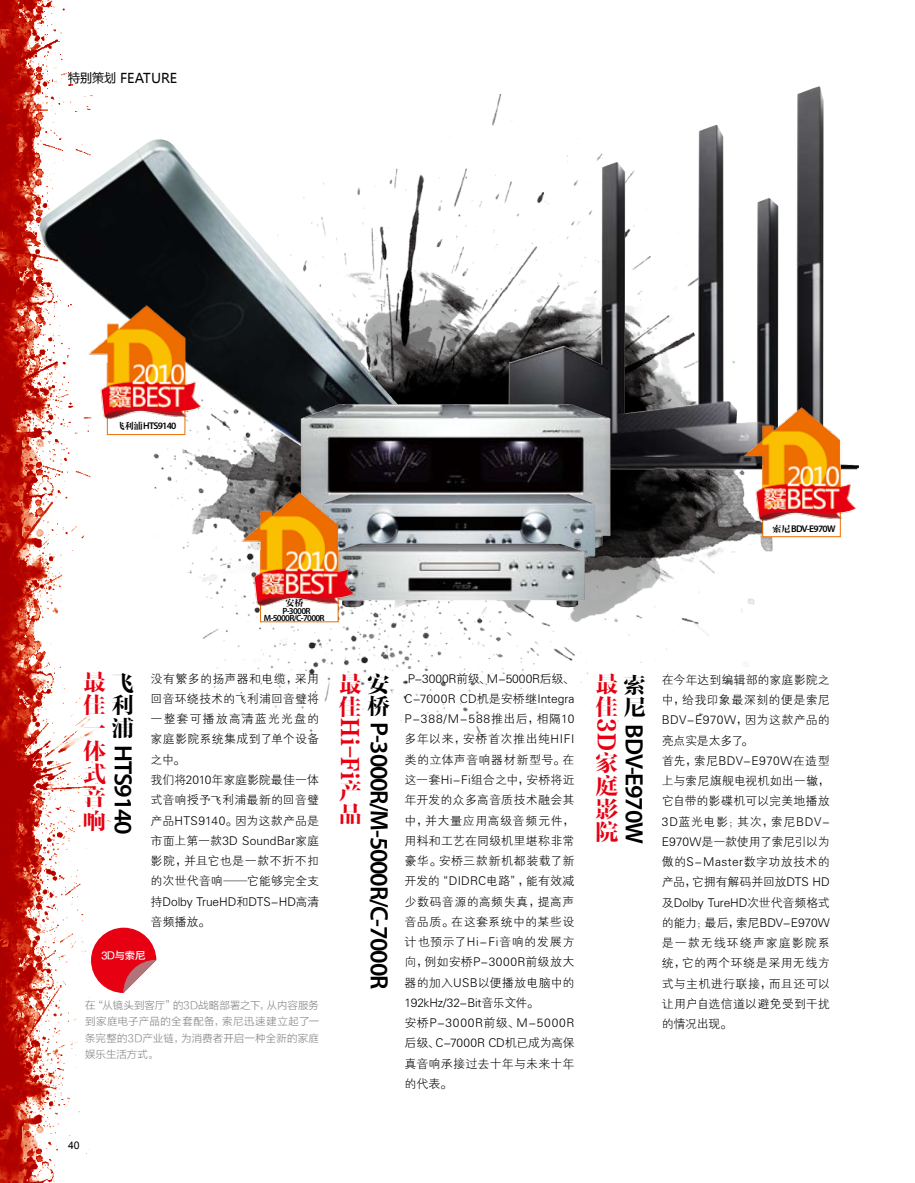
<style>
.page{position:relative;width:915px;height:1183px;background:#fff}
.page>*{position:absolute;margin:0;border:0;box-sizing:border-box;transform-origin:0 0}
.t1{font:600 25.05px "Myriad Pro";letter-spacing:-.05em;color:#000}
.t2{font:22.95px/23px "FZFYSJW GB1 0";color:#e60012}
.t3{font:13.5px "Microsoft Ya Hei";color:#000}
.t4{font:12px/20.2px "FZXH1 JW GB1 0";letter-spacing:.015em;color:#000}
.t5{font:10.5px/16.5px "FZLTXHK";letter-spacing:.015em;color:#898989;text-align:justify}
.t6{font:10.5px "Arial";color:#000}
.t7{font:10.2px "FZYDZHJW GB1 0";color:#fff}
.t8{font:600 9.75px "Myriad Pro";letter-spacing:-.075em;color:#000}
.t9{font:600 9px "Myriad Pro";letter-spacing:-.075em;color:#000}
.t10{font:9px "FZFYSJW GB1 0";color:#000}
.s1{font-size:12px}
.s2{font-family:"FZFYSJW GB1 0";font-weight:400;font-size:9px}
.s3{font-size:22.65px;color:#000}
</style>
<div class="page">
<img style="left:0;top:0;width:110px;height:1182px">
<img style="left:146px;top:139px;width:695px;height:599px">
<svg style="left:91px;top:927px;width:65px;height:65px"></svg>
<img style="left:454px;top:87px;width:387px;height:382px">
<img style="left:300px;top:404px;width:310px;height:145px">
<img style="left:363px;top:496px;width:232px;height:68px">
<img style="left:338px;top:545px;width:247px;height:62px">
<div style="left:107px;top:363px;width:78px;height:71px;background:#fff"></div>
<img style="left:81px;top:297px;width:129px;height:121px">
<div style="left:260px;top:550px;width:78px;height:71px;background:#fff"></div>
<img style="left:234px;top:484px;width:129px;height:121px">
<div style="left:762px;top:465px;width:78px;height:71px;background:#fff"></div>
<img style="left:736px;top:399px;width:123px;height:121px">
<p class="t3" style="left:68px;top:69px;width:111px"><span class="s1">特别策划</span> FEATURE</p>
<p class="t8" style="left:116px;top:420px;width:62px"><span class="s2">飞利浦</span>HTS9140</p>
<p class="t8" style="left:772px;top:522px;width:65px"><span class="s2">索尼</span> BDV-E970W</p>
<p class="t10" style="left:285px;top:598px;width:19px">安桥</p>
<p class="t9" style="left:282px;top:605px;width:30px">P-3000R</p>
<p class="t9" style="left:264px;top:612px;width:62px">M-5000R/C-7000R</p>
<h2 class="t2" style="left:83px;top:672px;width:52px">最<span class="s3">飞</span>佳<span class="s3">利</span>一<span class="s3">浦</span>体式<br>音<br>响</h2>
<h1 class="t1" style="left:139px;top:745px;width:91px;rotate:90deg">HTS9140</h1>
<p class="t4" style="left:151px;top:668px;width:170px">没有繁多的扬声器和电缆，采用回音环绕技术的飞利浦回音璧将一整套可播放高清蓝光光盘的家庭影院系统集成到了单个设备之中。<br>我们将2010年家庭影院最佳一体式音响授予飞利浦最新的回音璧产品HTS9140。因为这款产品是市面上第一款3D SoundBar家庭影院，并且它也是一款不折不扣的次世代音响—它能够完全支持Dolby TrueHD和DTS-HD高清音频播放。</p>
<p class="t7" style="left:101px;top:949px;width:46px">3D与索尼</p>
<p class="t5" style="left:85px;top:996px;width:235px">在“从镜头到客厅”的3D战略部署之下，从内容服务到家庭电子产品的全套配备，索尼迅速建立起了一条完整的3D产业链，为消费者开启一种全新的家庭娱乐生活方式。</p>
<h2 class="t2" style="left:338px;top:673px;width:52px">最<span class="s3">安</span>佳<span class="s3">桥</span></h2>
<h2 class="t2" style="left:360px;top:718px;width:63px;rotate:90deg">Hi-Fi</h2>
<h2 class="t2" style="left:338px;top:780px;width:24px">产品</h2>
<h1 class="t1" style="left:395px;top:722px;width:268px;rotate:90deg">P-3000R/M-5000R/C-7000R</h1>
<p class="t4" style="left:404px;top:668px;width:171px">.P-3000R前级、M-5000R后级、<br>C-7000R CD机是安桥继Integra<br>P-388/M-588推出后，相隔10多年以来，安桥首次推出纯HIFI类的立体声音响器材新型号。在这一套Hi-Fi组合之中，安桥将近年开发的众多高音质技术融会其中，并大量应用高级音频元件，用料和工艺在同级机里堪称非常豪华。安桥三款新机都装载了新开发的“DIDRC电路”，能有效减少数码音源的高频失真，提高声音品质。在这套系统中的某些设计也预示了Hi-Fi音响的发展方向，例如安桥P-3000R前级放大器的加入USB以便播放电脑中的<br>192kHz/32-Bit音乐文件。<br>安桥P-3000R前级、M-5000R后级、C-7000R CD机已成为高保真音响承接过去十年与未来十年的代表。</p>
<p class="t6" style="left:68px;top:1138px;width:13px">40</p>
<h2 class="t2" style="left:595px;top:673px;width:51px">最<span class="s3">索</span>佳<span class="s3">尼</span></h2>
<h2 class="t2" style="left:616px;top:718px;width:35px;rotate:90deg">3D</h2>
<h2 class="t2" style="left:595px;top:752px;width:24px;text-align:justify">家庭影院</h2>
<h1 class="t1" style="left:650px;top:724px;width:121px;rotate:90deg">BDV-E970W</h1>
<p class="t4" style="left:661px;top:669px;width:169px">在今年达到编辑部的家庭影院之中，给我印象最深刻的便是索尼<br>BDV-E970W，因为这款产品的亮点实是太多了。<br>首先，索尼BDV-E970W在造型上与索尼旗舰电视机如出一辙，它自带的影碟机可以完美地播放<br>3D蓝光电影；其次，索尼BDV-<br>E970W是一款使用了索尼引以为傲的S-Master数字功放技术的产品，它拥有解码并回放DTS HD及Dolby TureHD次世代音频格式的能力；最后，索尼BDV-E970W是一款无线环绕声家庭影院系统，它的两个环绕是采用无线方式与主机进行联接，而且还可以让用户自选信道以避免受到干扰的情况出现。</p>
</div>
